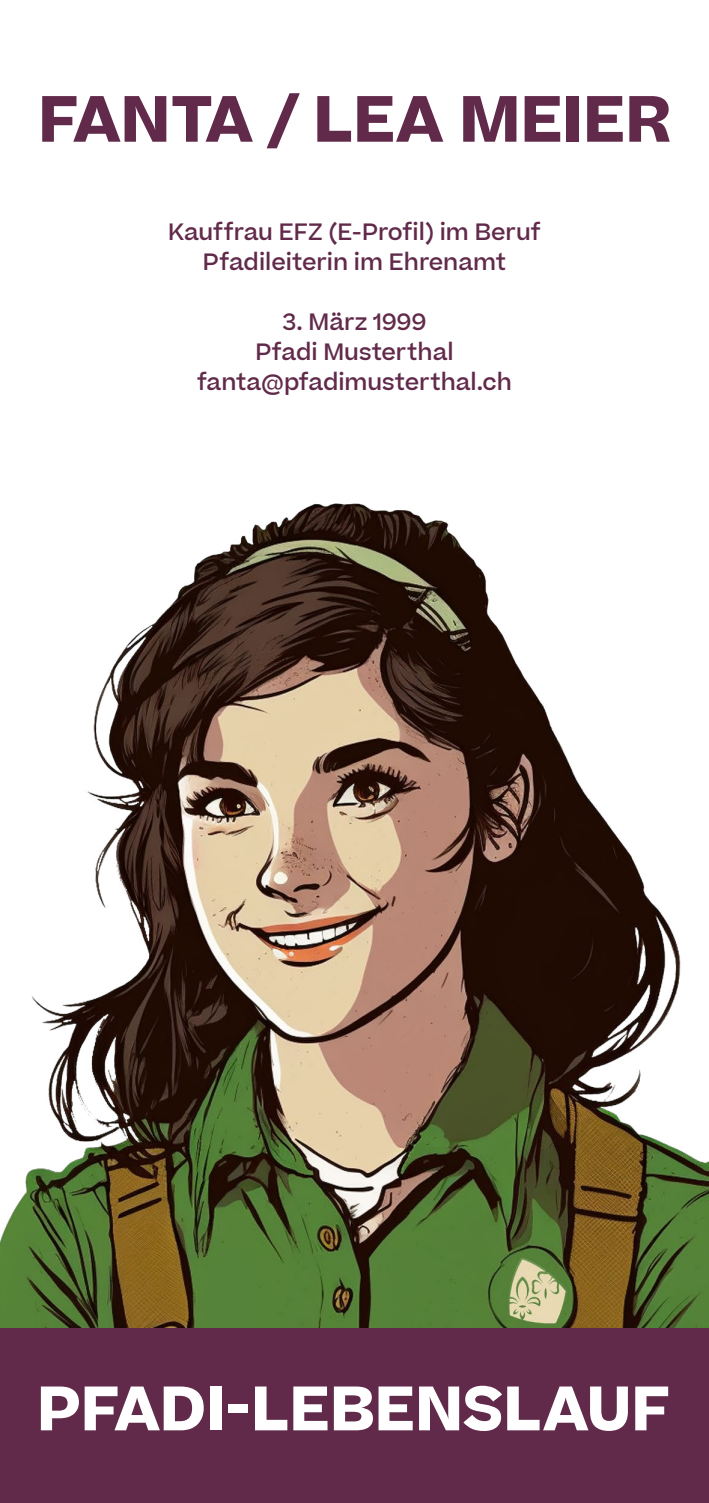
<style>
.page{position:relative;width:709px;height:1503px;background:#fff}
.page>*{position:absolute;margin:0;border:0;box-sizing:border-box;transform-origin:0 0}
.t1{font:700 62.5px "Beatrice";color:#612a4a}
.t2{font:700 60px "Beatrice";color:#fff}
.t3{font:500 22.5px/30px "Beatrice";color:#612a4a;text-align:center}
</style>
<div class="page">
<div style="left:0;top:1327px;width:709px;height:175px;background:#612a4a"></div>
<img style="left:0;top:503px;width:709px;height:824px">
<h1 class="t1" style="left:38px;top:76px;width:634px">FANTA / LEA MEIER</h1>
<p class="t3" style="left:168px;top:217px;width:374px">Kauffrau EFZ (E-Profil) im Beruf<br>Pfadileiterin im Ehrenamt</p>
<p class="t3" style="left:197px;top:307px;width:316px">3. März 1999<br>Pfadi Musterthal fanta@pfadimusterthal.ch</p>
<h2 class="t2" style="left:37px;top:1367px;width:634px">PFADI-LEBENSLAUF</h2>
</div>
